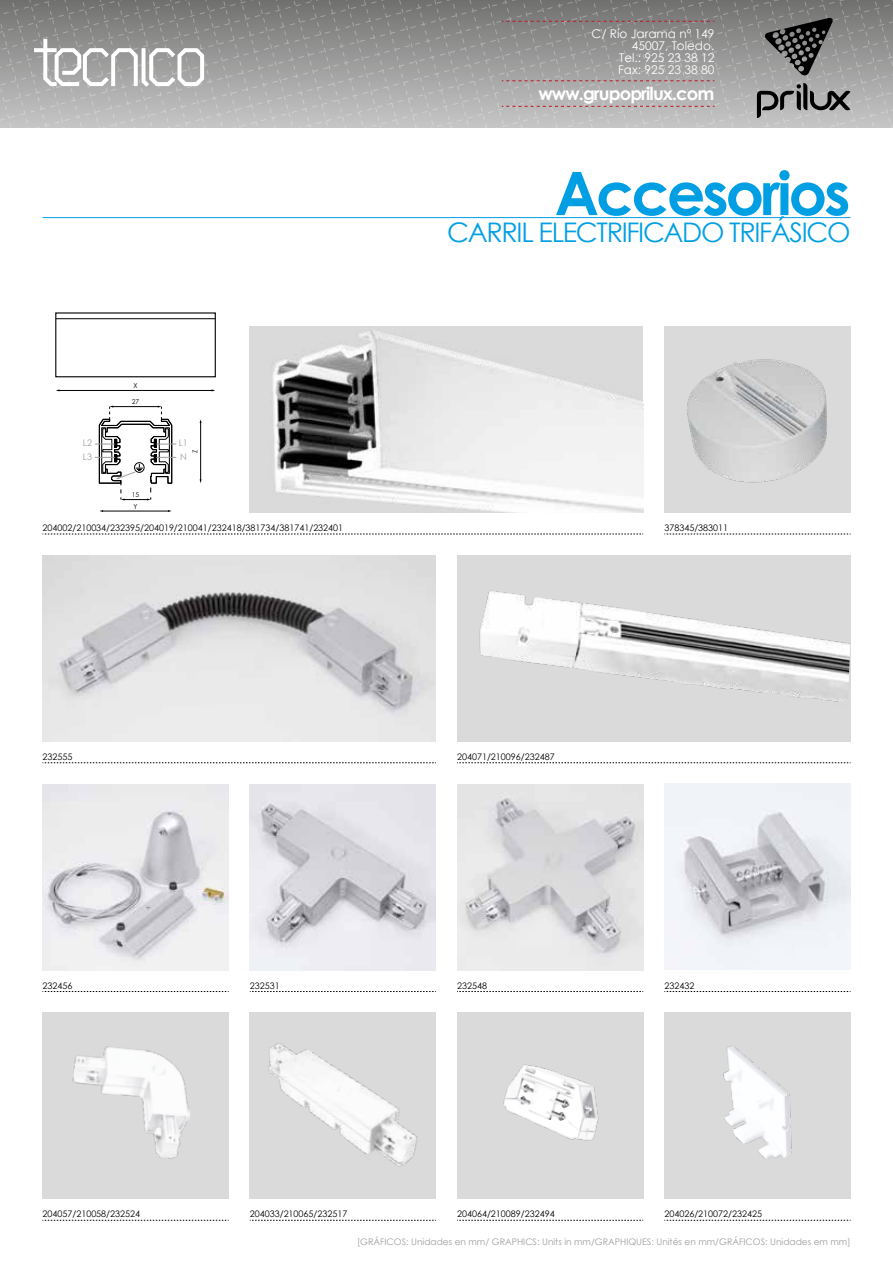
<style>
.page{position:relative;width:893px;height:1263px;background:#fff}
.page>*{position:absolute;margin:0;border:0;box-sizing:border-box;transform-origin:0 0}
.t1{font:700 60px "Century Gothic";letter-spacing:-.05em;color:#009fe3}
.t2{font:27px "Century Gothic";letter-spacing:-.05em;color:#009fe3}
.t3{font:700 18px "Century Gothic";letter-spacing:-.05em;color:#fff}
.t4{font:12px/12px "Century Gothic";color:#fff;text-align:right}
.t5{font:9px "Century Gothic";color:#000}
.t6{font:9px/13.4px "Century Gothic";color:#9d9d9c}
.t7{font:6.75px "Century Gothic";color:#000}
</style>
<div class="page">
<svg style="left:0;top:0;width:893px;height:128px;background:#9d9c9c"></svg>
<hr style="left:43px;top:217px;width:807px;height:1px;background:#009fe3">
<img style="left:250px;top:784px;width:186px;height:186px">
<img style="left:457px;top:784px;width:186px;height:186px">
<img style="left:43px;top:555px;width:393px;height:186px">
<img style="left:43px;top:784px;width:186px;height:186px">
<img style="left:664px;top:783px;width:186px;height:186px">
<hr style="left:102px;top:511px;width:67px;height:1px;background:#000">
<hr style="left:59px;top:390px;width:153px;height:1px;background:#000">
<hr style="left:200px;top:422px;width:1px;height:58px;background:#000">
<div style="left:55px;top:312px;width:161px;height:65px;border:1px solid #000"></div>
<hr style="left:56px;top:318px;width:159px;height:1px;background:#000">
<svg style="left:95px;top:406px;width:81px;height:94px"></svg>
<div style="left:134px;top:462px;width:10px;height:11px;border:1px solid #000;border-radius:50%"></div>
<svg style="left:43px;top:991px;width:186px;height:1px"></svg>
<svg style="left:43px;top:1220px;width:186px;height:1px"></svg>
<svg style="left:43px;top:762px;width:393px;height:1px"></svg>
<svg style="left:457px;top:762px;width:394px;height:1px"></svg>
<svg style="left:457px;top:991px;width:186px;height:1px"></svg>
<svg style="left:457px;top:1220px;width:186px;height:1px"></svg>
<svg style="left:250px;top:991px;width:186px;height:1px"></svg>
<svg style="left:250px;top:1220px;width:186px;height:1px"></svg>
<img style="left:250px;top:327px;width:393px;height:186px">
<div style="left:664px;top:327px;width:186px;height:186px;background:#dadada"></div>
<img style="left:687px;top:359px;width:140px;height:124px">
<svg style="left:43px;top:534px;width:600px;height:1px"></svg>
<svg style="left:664px;top:534px;width:187px;height:1px"></svg>
<svg style="left:664px;top:991px;width:187px;height:1px"></svg>
<svg style="left:664px;top:1220px;width:187px;height:1px"></svg>
<div style="left:457px;top:555px;width:393px;height:186px;background:#dadada"></div>
<img style="left:479px;top:591px;width:371px;height:111px">
<div style="left:664px;top:1013px;width:186px;height:186px;background:#dadada"></div>
<img style="left:723px;top:1046px;width:69px;height:113px">
<div style="left:457px;top:1013px;width:186px;height:186px;background:#dadada"></div>
<img style="left:503px;top:1064px;width:96px;height:77px">
<div style="left:250px;top:1013px;width:186px;height:186px;background:#dadada"></div>
<img style="left:268px;top:1043px;width:150px;height:124px">
<div style="left:43px;top:1013px;width:186px;height:186px;background:#dadada"></div>
<img style="left:72px;top:1046px;width:118px;height:113px">
<h3 class="t4" style="left:592px;top:27px;width:124px">C/ Río Jarama nº 149<br>45007, Toledo.<br>Tel.: 925 23 38 12<br>Fax: 925 23 38 80</h3>
<h3 class="t3" style="left:538px;top:80px;width:178px">www.grupoprilux.com</h3>
<p class="t6" style="left:83px;top:436px;width:11px">L2<br>L3</p>
<p class="t7" style="left:133px;top:381px;width:6px">X</p>
<p class="t7" style="left:132px;top:397px;width:9px">27</p>
<p class="t7" style="left:132px;top:490px;width:9px">15</p>
<p class="t7" style="left:134px;top:501px;width:5px">Y</p>
<p class="t6" style="left:179px;top:436px;width:11px">L1<br>N</p>
<p class="t7" style="left:190px;top:452px;width:5px;rotate:-90deg">Z</p>
<h1 class="t1" style="left:555px;top:148px;width:297px">Accesorios</h1>
<h2 class="t2" style="left:447px;top:213px;width:405px">CARRIL ELECTRIFICADO TRIFÁSICO</h2>
<p class="t5" style="left:43px;top:521px;width:302px">204002/210034/232395/204019/210041/232418/381734/381741/232401</p>
<p class="t5" style="left:664px;top:521px;width:65px">378345/383011</p>
<p class="t5" style="left:43px;top:750px;width:31px">232555</p>
<p class="t5" style="left:457px;top:750px;width:99px">204071/210096/232487</p>
<p class="t5" style="left:43px;top:979px;width:31px">232456</p>
<p class="t5" style="left:250px;top:979px;width:31px">232531</p>
<p class="t5" style="left:457px;top:979px;width:31px">232548</p>
<p class="t5" style="left:664px;top:979px;width:31px">232432</p>
<p class="t5" style="left:43px;top:1208px;width:99px">204057/210058/232524</p>
<p class="t5" style="left:250px;top:1208px;width:99px">204033/210065/232517</p>
<p class="t5" style="left:457px;top:1208px;width:99px">204064/210089/232494</p>
<p class="t5" style="left:664px;top:1208px;width:99px">204026/210072/232425</p>
<p class="t6" style="left:357px;top:1235px;width:495px">[GRÁFICOS: Unidades en mm/ GRAPHICS: Units in mm/GRAPHIQUES: Unités en mm/GRÁFICOS: Unidades em mm]</p>
</div>
